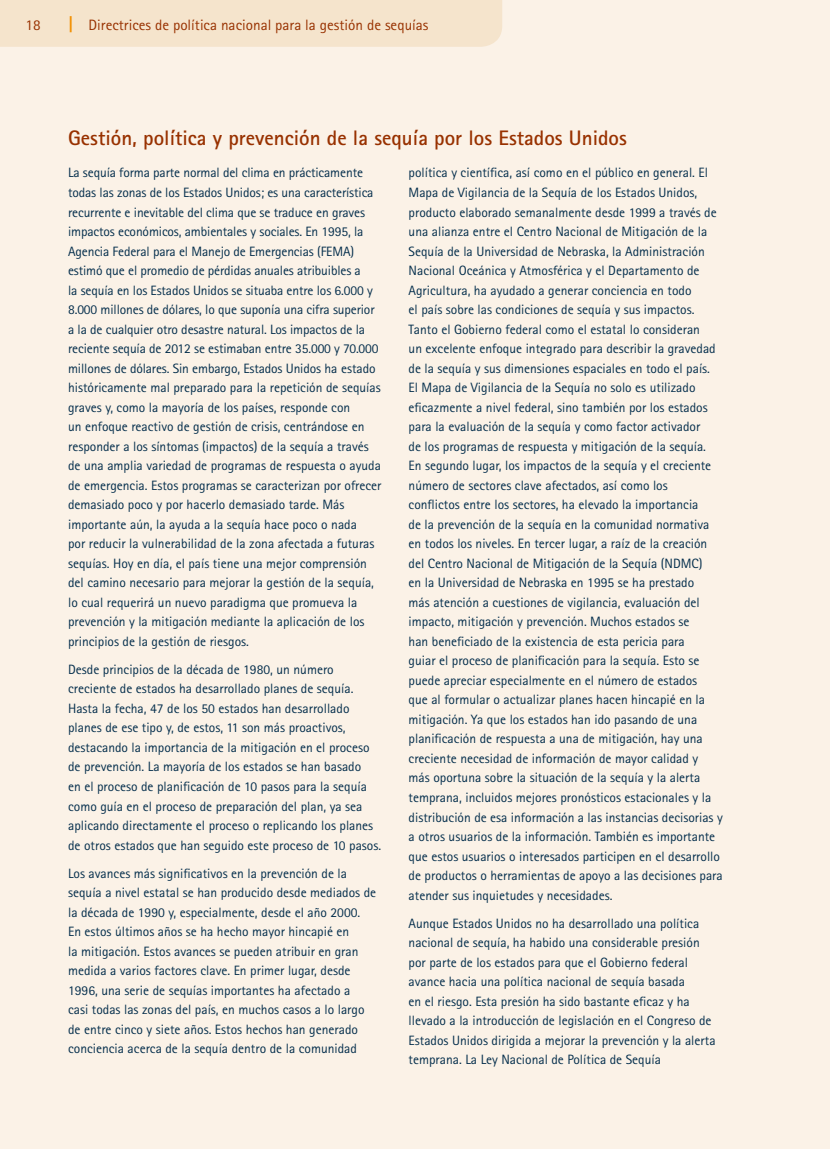
<style>
.page{position:relative;width:830px;height:1149px;background:#fff}
.page>*{position:absolute;margin:0;border:0;box-sizing:border-box;transform-origin:0 0}
.case_study_heading{font:700 21px "Rotis Sans Serif";color:#983100}
.t1{font:15px "Rotis Sans Serif";color:#983100}
.box_text{font:13.5px/19.5px "Rotis Sans Serif";color:#042e4c}
.s1{font-weight:800;font-size:18px;color:#f28f00}
</style>
<div class="page">
<div style="left:0;top:0;width:829px;height:1148px;background:#fbf2e7"></div>
<div style="left:0;top:0;width:502px;height:47px;background:#f5e4cc"></div>
<p class="t1" style="left:26px;top:16px;width:17px">18</p>
<p class="t1" style="left:68px;top:16px;width:362px"><span class="s1">|</span> Directrices de política nacional para la gestión de sequías</p>
<p class="case_study_heading" style="left:68px;top:125px;width:560px">Gestión, política y prevención de la sequía por los Estados Unidos</p>
<p class="box_text" style="left:68px;top:163px;width:315px">La sequía forma parte normal del clima en prácticamente todas las zonas de los Estados Unidos; es una característica recurrente e inevitable del clima que se traduce en graves impactos económicos, ambientales y sociales. En 1995, la Agencia Federal para el Manejo de Emergencias (FEMA) estimó que el promedio de pérdidas anuales atribuibles a<br>la sequía en los Estados Unidos se situaba entre los 6.000 y 8.000 millones de dólares, lo que suponía una cifra superior a la de cualquier otro desastre natural. Los impactos de la reciente sequía de 2012 se estimaban entre 35.000 y 70.000 millones de dólares. Sin embargo, Estados Unidos ha estado históricamente mal preparado para la repetición de sequías graves y, como la mayoría de los países, responde con<br>un enfoque reactivo de gestión de crisis, centrándose en responder a los síntomas (impactos) de la sequía a través de una amplia variedad de programas de respuesta o ayuda de emergencia. Estos programas se caracterizan por ofrecer demasiado poco y por hacerlo demasiado tarde. Más importante aún, la ayuda a la sequía hace poco o nada<br>por reducir la vulnerabilidad de la zona afectada a futuras sequías. Hoy en día, el país tiene una mejor comprensión del camino necesario para mejorar la gestión de la sequía, lo cual requerirá un nuevo paradigma que promueva la prevención y la mitigación mediante la aplicación de los principios de la gestión de riesgos.</p>
<p class="box_text" style="left:68px;top:659px;width:314px">Desde principios de la década de 1980, un número creciente de estados ha desarrollado planes de sequía.<br>Hasta la fecha, 47 de los 50 estados han desarrollado planes de ese tipo y, de estos, 11 son más proactivos, destacando la importancia de la mitigación en el proceso de prevención. La mayoría de los estados se han basado<br>en el proceso de planificación de 10 pasos para la sequía como guía en el proceso de preparación del plan, ya sea aplicando directamente el proceso o replicando los planes de otros estados que han seguido este proceso de 10 pasos.</p>
<p class="box_text" style="left:68px;top:862px;width:309px">Los avances más significativos en la prevención de la sequía a nivel estatal se han producido desde mediados de la década de 1990 y, especialmente, desde el año 2000.<br>En estos últimos años se ha hecho mayor hincapié en<br>la mitigación. Estos avances se pueden atribuir en gran medida a varios factores clave. En primer lugar, desde 1996, una serie de sequías importantes ha afectado a<br>casi todas las zonas del país, en muchos casos a lo largo de entre cinco y siete años. Estos hechos han generado conciencia acerca de la sequía dentro de la comunidad</p>
<p class="box_text" style="left:408px;top:163px;width:315px">política y científica, así como en el público en general. El Mapa de Vigilancia de la Sequía de los Estados Unidos, producto elaborado semanalmente desde 1999 a través de una alianza entre el Centro Nacional de Mitigación de la Sequía de la Universidad de Nebraska, la Administración Nacional Oceánica y Atmosférica y el Departamento de Agricultura, ha ayudado a generar conciencia en todo<br>el país sobre las condiciones de sequía y sus impactos.<br>Tanto el Gobierno federal como el estatal lo consideran<br>un excelente enfoque integrado para describir la gravedad de la sequía y sus dimensiones espaciales en todo el país.<br>El Mapa de Vigilancia de la Sequía no solo es utilizado eficazmente a nivel federal, sino también por los estados para la evaluación de la sequía y como factor activador<br>de los programas de respuesta y mitigación de la sequía.<br>En segundo lugar, los impactos de la sequía y el creciente número de sectores clave afectados, así como los<br>conflictos entre los sectores, ha elevado la importancia<br>de la prevención de la sequía en la comunidad normativa en todos los niveles. En tercer lugar, a raíz de la creación del Centro Nacional de Mitigación de la Sequía (NDMC)<br>en la Universidad de Nebraska en 1995 se ha prestado<br>más atención a cuestiones de vigilancia, evaluación del impacto, mitigación y prevención. Muchos estados se<br>han beneficiado de la existencia de esta pericia para<br>guiar el proceso de planificación para la sequía. Esto se puede apreciar especialmente en el número de estados<br>que al formular o actualizar planes hacen hincapié en la mitigación. Ya que los estados han ido pasando de una planificación de respuesta a una de mitigación, hay una creciente necesidad de información de mayor calidad y más oportuna sobre la situación de la sequía y la alerta temprana, incluidos mejores pronósticos estacionales y la distribución de esa información a las instancias decisorias y a otros usuarios de la información. También es importante que estos usuarios o interesados participen en el desarrollo de productos o herramientas de apoyo a las decisiones para atender sus inquietudes y necesidades.</p>
<p class="box_text" style="left:408px;top:912px;width:308px">Aunque Estados Unidos no ha desarrollado una política nacional de sequía, ha habido una considerable presión por parte de los estados para que el Gobierno federal avance hacia una política nacional de sequía basada<br>en el riesgo. Esta presión ha sido bastante eficaz y ha llevado a la introducción de legislación en el Congreso de Estados Unidos dirigida a mejorar la prevención y la alerta temprana. La Ley Nacional de Política de Sequía</p>
</div>
